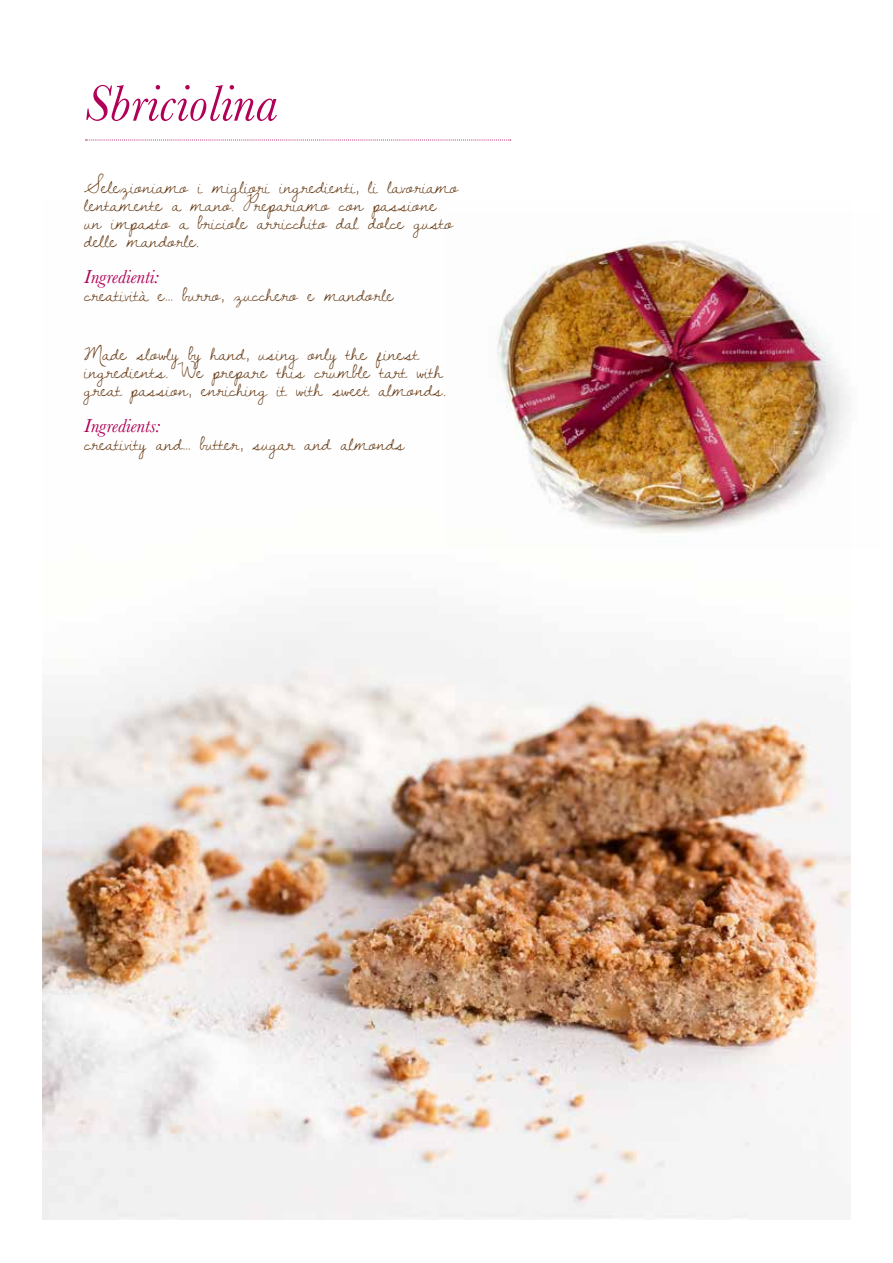
<style>
.page{position:relative;width:893px;height:1263px;background:#fff}
.page>*{position:absolute;margin:0;border:0;box-sizing:border-box;transform-origin:0 0}
.t1{font:italic 52.5px "Baskerville";color:#b10057}
.t2{font:19.5px/18px "Dawningofa New Day";color:#673b15}
.t3{font:italic 19.5px "Baskerville";color:#b10057}
</style>
<div class="page">
<img style="left:43px;top:622px;width:807px;height:597px">
<img style="left:497px;top:240px;width:352px;height:293px">
<svg style="left:85px;top:140px;width:426px;height:1px"></svg>
<h1 class="t1" style="left:85px;top:68px;width:194px">Sbriciolina</h1>
<p class="t2" style="left:84px;top:177px;width:376px">Selezioniamo i migliori ingredienti, li lavoriamo lentamente a mano. Prepariamo con passione un impasto a briciole arricchito dal dolce gusto delle mandorle.</p>
<p class="t3" style="left:84px;top:263px;width:76px">Ingredienti:</p>
<p class="t2" style="left:84px;top:285px;width:311px">creatività e… burro, zucchero e mandorle</p>
<p class="t2" style="left:84px;top:345px;width:362px">Made slowly by hand, using only the finest ingredients. We prepare this crumble tart with great passion, enriching it with sweet almonds.</p>
<p class="t3" style="left:84px;top:413px;width:78px">Ingredients:</p>
<p class="t2" style="left:84px;top:435px;width:322px">creativity and… butter, sugar and almonds</p>
</div>
